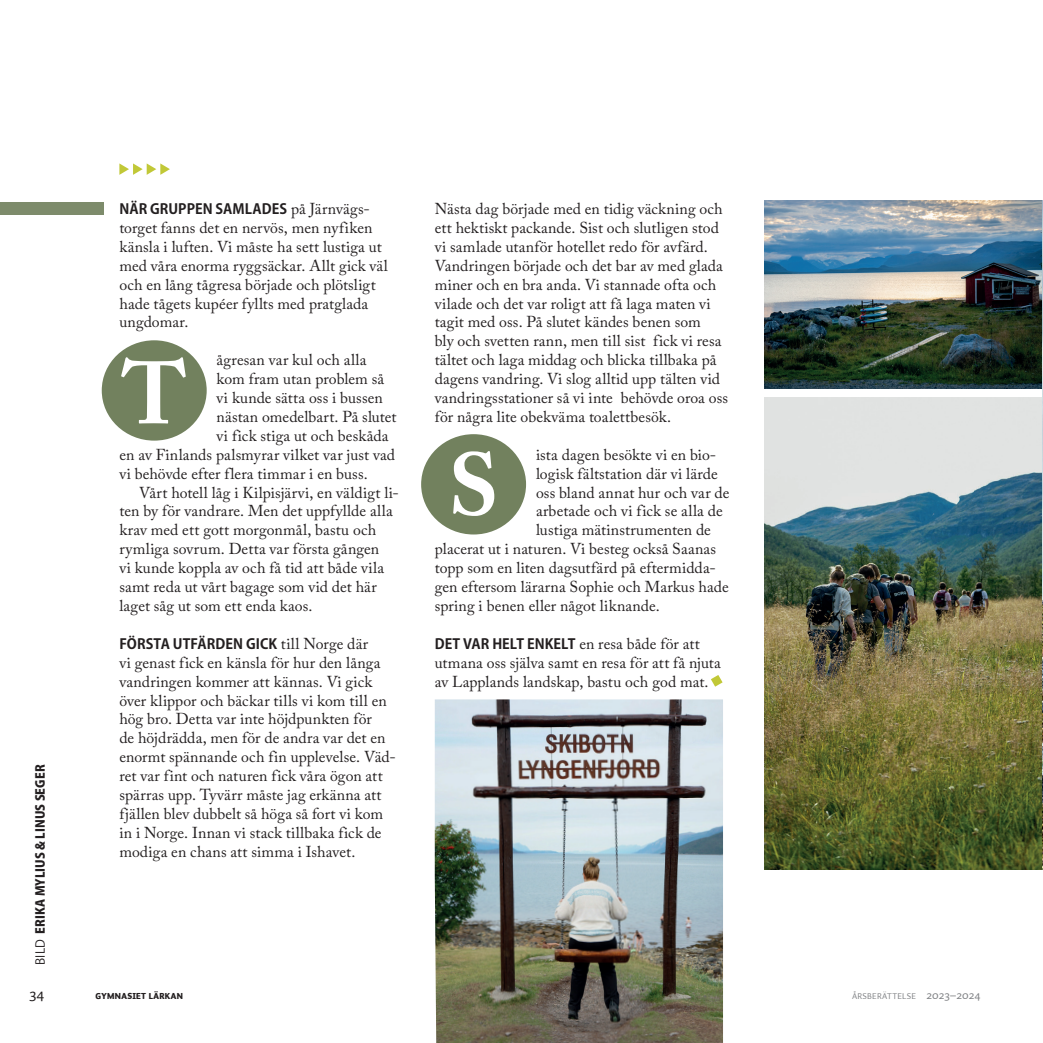
<style>
.page{position:relative;width:1043px;height:1043px;background:#fff}
.page>*{position:absolute;margin:0;border:0;box-sizing:border-box;transform-origin:0 0}
.t1{font:700 87.5px "Adobe Caslon Pro";color:#fff}
.t2{font:15.75px/18.9px "Adobe Caslon Pro";letter-spacing:.005em;color:#231f20}
.t3{font:15.75px "Auto 1";color:#231f20}
.t4{font:700 14px "Koz Go Pro";letter-spacing:.005em;color:#231f20}
.t5{font:800 12.25px "Koz Go Pro";letter-spacing:.005em;color:#231f20}
.t6{font:8.58px "Auto 1";letter-spacing:.025em;color:#808285}
.t7{font:900 8.58px "Auto 1";letter-spacing:.035em;color:#231f20}
.s1{font-weight:400}
.s2{font-family:"Adobe Caslon Pro";font-weight:400;font-size:15.75px}
.s3{font-size:12.25px}
</style>
<div class="page">
<div style="left:0;top:202px;width:104px;height:12px;background:#7d8b6b"></div>
<img style="left:1042px;top:200px;width:1px;height:669px">
<img style="left:764px;top:200px;width:277px;height:188px">
<img style="left:764px;top:397px;width:277px;height:472px">
<img style="left:435px;top:699px;width:288px;height:344px">
<svg style="left:711px;top:675px;width:11px;height:11px"></svg>
<div style="left:102px;top:340px;width:105px;height:100px;background:#72815e;border-radius:50%"></div>
<div style="left:421px;top:434px;width:105px;height:100px;background:#72815e;border-radius:50%"></div>
<svg style="left:119px;top:163px;width:51px;height:12px"></svg>
<p class="t5" style="left:32px;top:964px;width:201px;rotate:-90deg"><span class="s1">BILD</span> ERIKA MYLIUS &amp; LINUS SEGER</p>
<p class="t4" style="left:119px;top:200px;width:250px">NÄR GRUPPEN SAMLADES <span class="s2">på Järnvägs-</span></p>
<p class="t2" style="left:119px;top:218px;width:270px">torget fanns det en nervös, men nyfiken känsla i luften. Vi måste ha sett lustiga ut med våra enorma ryggsäckar. Allt gick väl och en lång tågresa började och plötsligt hade tågets kupéer fyllts med pratglada ungdomar.</p>
<p class="t2" style="left:217px;top:350px;width:151px">ågresan var kul och alla</p>
<p class="t2" style="left:217px;top:369px;width:169px">kom fram utan problem så</p>
<p class="t2" style="left:217px;top:388px;width:168px">vi kunde sätta oss i bussen</p>
<p class="t2" style="left:217px;top:407px;width:181px">nästan omedelbart. På slutet</p>
<p class="t2" style="left:217px;top:426px;width:173px">vi fick stiga ut och beskåda</p>
<p class="t2" style="left:119px;top:445px;width:277px">en av Finlands palsmyrar vilket var just vad</p>
<p class="t2" style="left:119px;top:464px;width:250px">vi behövde efter flera timmar i en buss.</p>
<p class="t2" style="left:139px;top:482px;width:261px">Vårt hotell låg i Kilpisjärvi, en väldigt li-</p>
<p class="t2" style="left:119px;top:501px;width:275px">ten by för vandrare. Men det uppfyllde alla</p>
<p class="t2" style="left:119px;top:520px;width:258px">krav med ett gott morgonmål, bastu och</p>
<p class="t2" style="left:119px;top:539px;width:261px">rymliga sovrum. Detta var första gången</p>
<p class="t2" style="left:119px;top:558px;width:266px">vi kunde koppla av och få tid att både vila</p>
<p class="t2" style="left:119px;top:577px;width:259px">samt reda ut vårt bagage som vid det här</p>
<p class="t2" style="left:119px;top:596px;width:194px">laget såg ut som ett enda kaos.</p>
<p class="t4" style="left:119px;top:634px;width:250px">FÖRSTA UTFÄRDEN GICK <span class="s2">till Norge där</span></p>
<p class="t2" style="left:119px;top:653px;width:278px">vi genast fick en känsla för hur den långa vandringen kommer att kännas. Vi gick över klippor och bäckar tills vi kom till en hög bro. Detta var inte höjdpunkten för<br>de höjdrädda, men för de andra var det en enormt spännande och fin upplevelse. Väd&shy;ret var fint och naturen fick våra ögon att spärras upp. Tyvärr måste jag erkänna att fjällen blev dubbelt så höga så fort vi kom in i Norge. Innan vi stack tillbaka fick de modiga en chans att simma i Ishavet.</p>
<h1 class="t1" style="left:122px;top:342px;width:66px">T</h1>
<p class="t2" style="left:435px;top:199px;width:295px">Nästa dag började med en tidig väckning och ett hektiskt packande. Sist och slutligen stod vi samlade utanför hotellet redo för avfärd.<br>Vandringen började och det bar av med glada miner och en bra anda. Vi stannade ofta och vilade och det var roligt att få laga maten vi tagit med oss. På slutet kändes benen som<br>bly och svetten rann, men till sist fick vi resa tältet och laga middag och blicka tillbaka på dagens vandring. Vi slog alltid upp tälten vid vandringsstationer så vi inte behövde oroa oss för några lite obekväma toalettbesök.</p>
<p class="t2" style="left:536px;top:445px;width:182px">ista dagen besökte vi en bio-</p>
<p class="t2" style="left:536px;top:464px;width:183px">logisk fältstation där vi lärde</p>
<p class="t2" style="left:536px;top:482px;width:195px">oss bland annat hur och var de</p>
<p class="t2" style="left:536px;top:501px;width:188px">arbetade och vi fick se alla de</p>
<p class="t2" style="left:536px;top:520px;width:176px">lustiga mätinstrumenten de</p>
<p class="t2" style="left:435px;top:539px;width:283px">placerat ut i naturen. Vi besteg också Saanas</p>
<p class="t2" style="left:435px;top:558px;width:282px">topp som en liten dagsutfärd på eftermidda-</p>
<p class="t2" style="left:435px;top:577px;width:295px">gen eftersom lärarna Sophie och Markus hade</p>
<p class="t2" style="left:435px;top:596px;width:227px">spring i benen eller något liknande.</p>
<p class="t4" style="left:435px;top:634px;width:267px">DET VAR HELT ENKELT <span class="s2">en resa både för att</span></p>
<p class="t2" style="left:435px;top:653px;width:287px">utmana oss själva samt en resa för att få njuta av Lapplands landskap, bastu och god mat.</p>
<h1 class="t1" style="left:448px;top:433px;width:52px">S</h1>
<p class="t3" style="left:29px;top:983px;width:16px">34</p>
<p class="t7" style="left:96px;top:990px;width:89px">GYMNASIET LÄRKAN</p>
<p class="t6" style="left:852px;top:990px;width:130px">ÅRSBERÄTTELSE <span class="s3">2023–2024</span></p>
</div>
